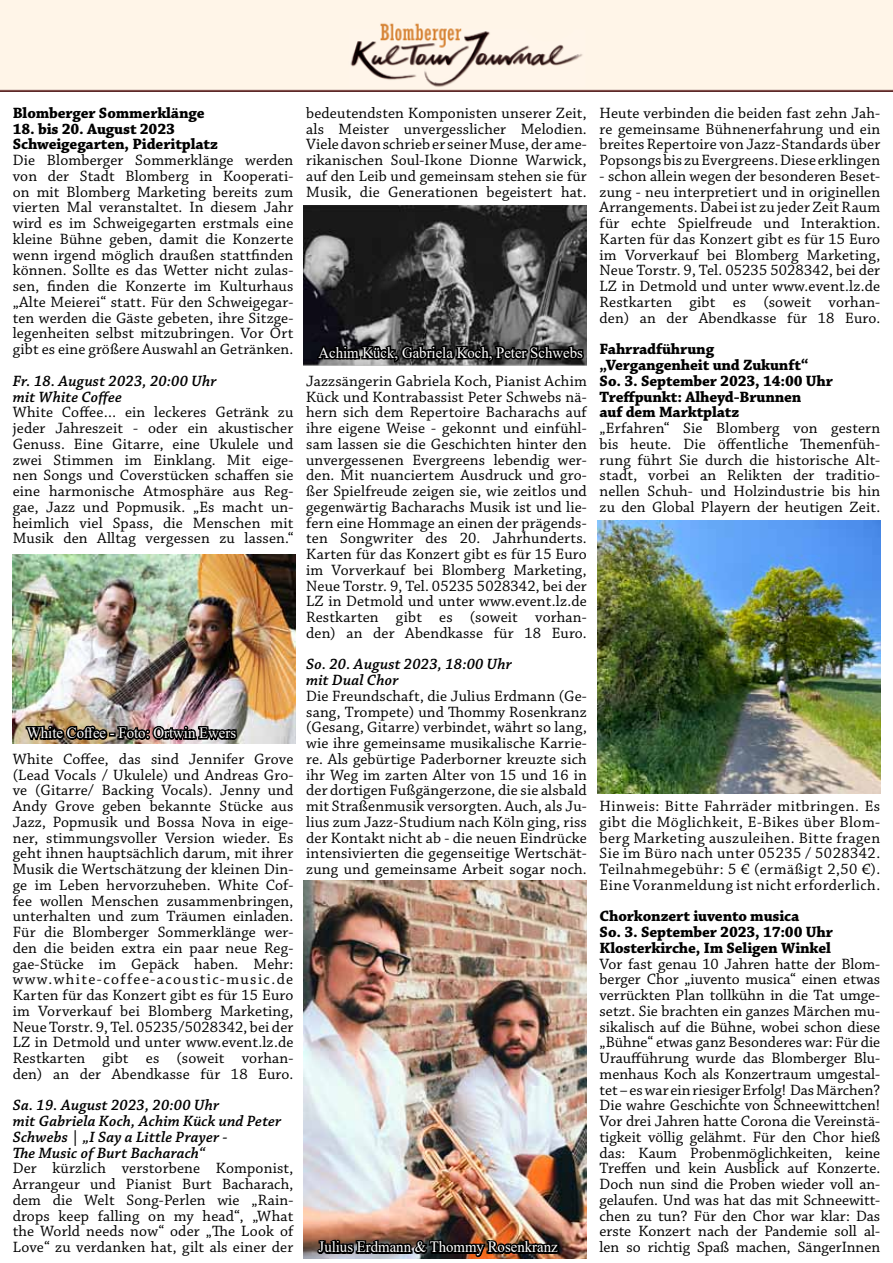
<style>
.page{position:relative;width:893px;height:1263px;background:#fff}
.page>*{position:absolute;margin:0;border:0;box-sizing:border-box;transform-origin:0 0}
.t1{font:15.75px/15.8px "Chaparral Pro";letter-spacing:.01em;color:#000;text-align:justify}
.t2{font:700 15.75px/15.8px "Chaparral Pro";letter-spacing:-.01em;color:#000}
.t3{font:italic 600 15.75px/15.8px "Chaparral Pro";letter-spacing:.01em;color:#000}
.t4{font:15.75px "Times New Roman";color:#fff;scale:.94 1}
</style>
<div class="page">
<img style="left:0;top:0;width:893px;height:92px">
<img style="left:13px;top:555px;width:283px;height:189px">
<img style="left:304px;top:205px;width:283px;height:161px">
<img style="left:304px;top:880px;width:283px;height:379px">
<img style="left:597px;top:521px;width:283px;height:272px">
<img style="left:24px;top:722px;width:216px;height:22px">
<svg style="left:315px;top:341px;width:271px;height:24px;background:#333"></svg>
<img style="left:315px;top:1232px;width:247px;height:27px">
<p class="t2" style="left:13px;top:106px;width:193px">Blomberger Sommerklänge</p>
<p class="t2" style="left:13px;top:121px;width:207px">18. bis 20. August 2023<br>Schweigegarten, Pideritplatz</p>
<p class="t1" style="left:13px;top:153px;width:282px">Die Blomberger Sommerklänge werden von der Stadt Blomberg in Kooperati&shy;on mit Blomberg Marketing bereits zum vierten Mal veranstaltet. In diesem Jahr wird es im Schweigegarten erstmals eine kleine Bühne geben, damit die Konzerte wenn irgend möglich draußen stattfinden können. Sollte es das Wetter nicht zulas&shy;sen, finden die Konzerte im Kulturhaus „Alte Meierei“ statt. Für den Schweigegar&shy;ten werden die Gäste gebeten, ihre Sitzge&shy;legenheiten selbst mitzubringen. Vor Ort gibt es eine größere Auswahl an Getränken.</p>
<p class="t3" style="left:13px;top:373px;width:205px">Fr. 18. August 2023, 20:00 Uhr mit White Coffee</p>
<p class="t1" style="left:13px;top:405px;width:282px">White Coffee… ein leckeres Getränk zu jeder Jahreszeit - oder ein akustischer Genuss. Eine Gitarre, eine Ukulele und zwei Stimmen im Einklang. Mit eige&shy;nen Songs und Coverstücken schaffen sie eine harmonische Atmosphäre aus Reg&shy;gae, Jazz und Popmusik. „Es macht un&shy;heimlich viel Spass, die Menschen mit Musik den Alltag vergessen zu lassen.“</p>
<p class="t4" style="left:27px;top:722px;width:224px">White Coffee - Foto: Ortwin Ewers</p>
<p class="t1" style="left:13px;top:751px;width:282px">White Coffee, das sind Jennifer Grove (Lead Vocals / Ukulele) und Andreas Gro&shy;ve (Gitarre/ Backing Vocals). Jenny und Andy Grove geben bekannte Stücke aus Jazz, Popmusik und Bossa Nova in eige&shy;ner, stimmungsvoller Version wieder. Es geht ihnen hauptsächlich darum, mit ihrer Musik die Wertschätzung der kleinen Din&shy;ge im Leben hervorzuheben. White Cof&shy;fee wollen Menschen zusammenbringen, unterhalten und zum Träumen einladen.<br>Für die Blomberger Sommerklänge wer&shy;den die beiden extra ein paar neue Reg&shy;gae-Stücke im Gepäck haben. Mehr: www.white-coffee-acoustic-music.de Karten für das Konzert gibt es für 15 Euro im Vorverkauf bei Blomberg Marketing, Neue Torstr. 9, Tel. 05235/5028342, bei der LZ in Detmold und unter www.event.lz.de Restkarten gibt es (soweit vorhan&shy;den) an der Abendkasse für 18 Euro.</p>
<p class="t3" style="left:13px;top:1098px;width:270px">Sa. 19. August 2023, 20:00 Uhr<br>mit Gabriela Koch, Achim Kück und Peter<br>Schwebs | „I Say a Little Prayer -<br>The Music of Burt Bacharach“</p>
<p class="t1" style="left:13px;top:1161px;width:282px">Der kürzlich verstorbene Komponist, Arrangeur und Pianist Burt Bacharach, dem die Welt Song-Perlen wie „Rain&shy;drops keep falling on my head“, „What the World needs now“ oder „The Look of Love“ zu verdanken hat, gilt als einer der</p>
<p class="t1" style="left:306px;top:106px;width:282px">bedeutendsten Komponisten unserer Zeit, als Meister unvergesslicher Melodien.<br>Viele davon schrieb er seiner Muse, der ame&shy;rikanischen Soul-Ikone Dionne Warwick, auf den Leib und gemeinsam stehen sie für Musik, die Generationen begeistert hat.</p>
<p class="t4" style="left:319px;top:341px;width:283px">Achim Kück, Gabriela Koch, Peter Schwebs</p>
<p class="t1" style="left:306px;top:373px;width:282px">Jazzsängerin Gabriela Koch, Pianist Achim Kück und Kontrabassist Peter Schwebs nä&shy;hern sich dem Repertoire Bacharachs auf ihre eigene Weise - gekonnt und einfühl&shy;sam lassen sie die Geschichten hinter den unvergessenen Evergreens lebendig wer&shy;den. Mit nuanciertem Ausdruck und gro&shy;ßer Spielfreude zeigen sie, wie zeitlos und gegenwärtig Bacharachs Musik ist und lie&shy;fern eine Hommage an einen der prägends&shy;ten Songwriter des 20. Jahrhunderts.<br>Karten für das Konzert gibt es für 15 Euro im Vorverkauf bei Blomberg Marketing, Neue Torstr. 9, Tel. 05235 5028342, bei der LZ in Detmold und unter www.event.lz.de Restkarten gibt es (soweit vorhan&shy;den) an der Abendkasse für 18 Euro.</p>
<p class="t3" style="left:306px;top:657px;width:207px">So. 20. August 2023, 18:00 Uhr mit Dual Chor</p>
<p class="t1" style="left:306px;top:688px;width:282px">Die Freundschaft, die Julius Erdmann (Ge&shy;sang, Trompete) und Thommy Rosenkranz (Gesang, Gitarre) verbindet, währt so lang, wie ihre gemeinsame musikalische Karrie&shy;re. Als gebürtige Paderborner kreuzte sich ihr Weg im zarten Alter von 15 und 16 in der dortigen Fußgängerzone, die sie alsbald mit Straßenmusik versorgten. Auch, als Ju&shy;lius zum Jazz-Studium nach Köln ging, riss der Kontakt nicht ab - die neuen Eindrücke intensivierten die gegenseitige Wertschät&shy;zung und gemeinsame Arbeit sogar noch.</p>
<p class="t4" style="left:319px;top:1236px;width:256px">Julius Erdmann &amp; Thommy Rosenkranz</p>
<p class="t1" style="left:600px;top:106px;width:282px">Heute verbinden die beiden fast zehn Jah&shy;re gemeinsame Bühnenerfahrung und ein breites Repertoire von Jazz-Standards über Popsongs bis zu Evergreens. Diese erklingen</p>
<p class="t1" style="left:600px;top:169px;width:282px">- schon allein wegen der besonderen Beset&shy;zung - neu interpretiert und in originellen Arrangements. Dabei ist zu jeder Zeit Raum für echte Spielfreude und Interaktion.<br>Karten für das Konzert gibt es für 15 Euro im Vorverkauf bei Blomberg Marketing, Neue Torstr. 9, Tel. 05235 5028342, bei der LZ in Detmold und unter www.event.lz.de Restkarten gibt es (soweit vorhan&shy;den) an der Abendkasse für 18 Euro.</p>
<p class="t2" style="left:600px;top:342px;width:235px">Fahrradführung<br>„Vergangenheit und Zukunft“<br>So. 3. September 2023, 14:00 Uhr<br>Treffpunkt: Alheyd-Brunnen<br>auf dem Marktplatz</p>
<p class="t1" style="left:600px;top:421px;width:282px">„Erfahren“ Sie Blomberg von gestern bis heute. Die öffentliche Themenfüh&shy;rung führt Sie durch die historische Alt&shy;stadt, vorbei an Relikten der traditio&shy;nellen Schuh- und Holzindustrie bis hin zu den Global Playern der heutigen Zeit.</p>
<p class="t1" style="left:600px;top:799px;width:282px">Hinweis: Bitte Fahrräder mitbringen. Es gibt die Möglichkeit, E-Bikes über Blom&shy;berg Marketing auszuleihen. Bitte fragen Sie im Büro nach unter 05235 / 5028342.<br>Teilnahmegebühr: 5 € (ermäßigt 2,50 €).<br>Eine Voranmeldung ist nicht erforderlich.</p>
<p class="t2" style="left:600px;top:909px;width:235px">Chorkonzert iuvento musica<br>So. 3. September 2023, 17:00 Uhr<br>Klosterkirche, Im Seligen Winkel</p>
<p class="t1" style="left:600px;top:956px;width:282px">Vor fast genau 10 Jahren hatte der Blom&shy;berger Chor „iuvento musica“ einen etwas verrückten Plan tollkühn in die Tat umge&shy;setzt. Sie brachten ein ganzes Märchen mu&shy;sikalisch auf die Bühne, wobei schon diese „Bühne“ etwas ganz Besonderes war: Für die Uraufführung wurde das Blomberger Blu&shy;menhaus Koch als Konzertraum umgestal&shy;tet – es war ein riesiger Erfolg! Das Märchen?<br>Die wahre Geschichte von Schneewittchen!<br>Vor drei Jahren hatte Corona die Vereinstä&shy;tigkeit völlig gelähmt. Für den Chor hieß das: Kaum Probenmöglichkeiten, keine Treffen und kein Ausblick auf Konzerte.<br>Doch nun sind die Proben wieder voll an&shy;gelaufen. Und was hat das mit Schneewitt&shy;chen zu tun? Für den Chor war klar: Das erste Konzert nach der Pandemie soll al&shy;len so richtig Spaß machen, SängerInnen</p>
</div>
